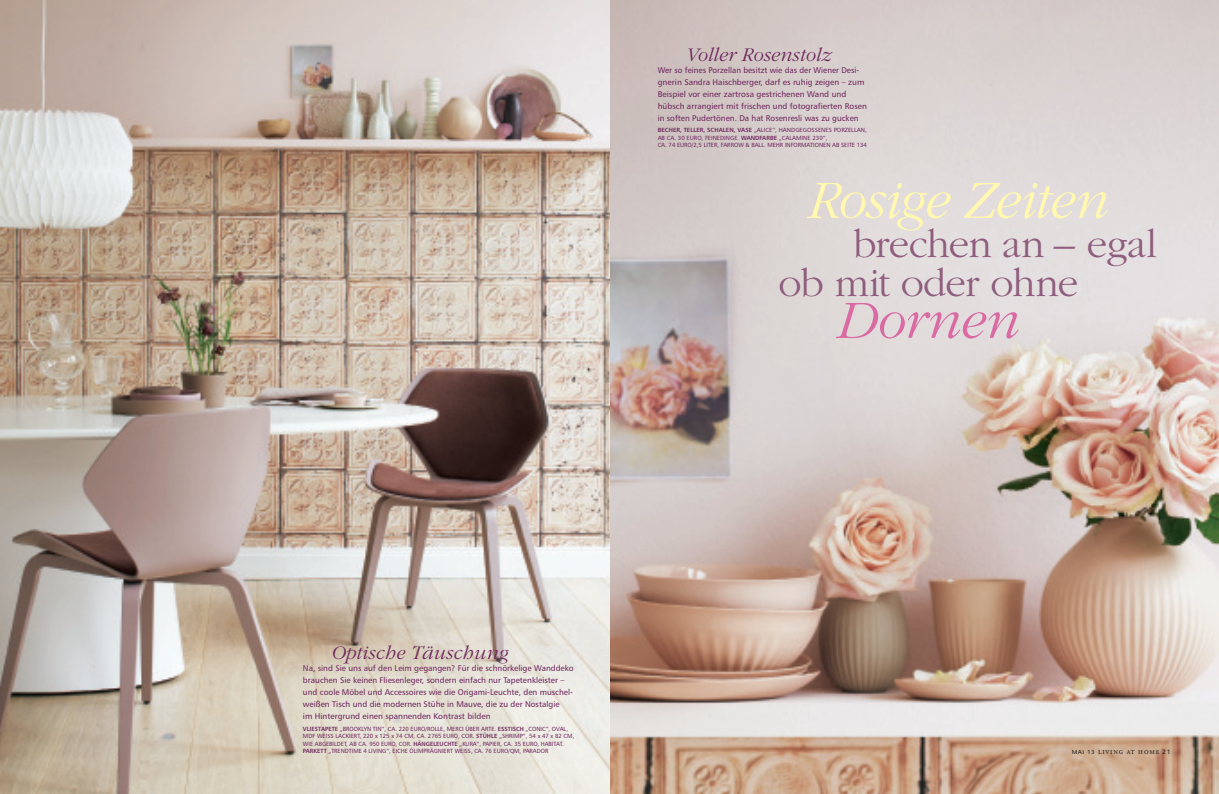
<style>
.page{position:relative;width:1219px;height:794px;background:#fff}
.page>*{position:absolute;margin:0;border:0;box-sizing:border-box;transform-origin:0 0}
.t1{font:italic 300 56px "Garamond LT";letter-spacing:-.02em;color:#fff8ae}
.t2{font:italic 300 56px "Garamond LT";letter-spacing:-.005em;color:#da6aa2}
.t3{font:300 41px/39px "Garamond LT";letter-spacing:-.015em;color:#8f5d7d}
.t4{font:italic 300 20px "Garamond LT";letter-spacing:.01em;color:#6f285d}
.t5{font:9px "Adobe Garamond Regular SC";letter-spacing:.1em;color:#231f20;scale:.9 1}
.t6{font:8.3px/12px "Humanist 777 BT Roman B";color:#6f285d}
.t7{font:6px/7.5px "Humanist 777 BT Roman B";color:#6f285d}
.s1{font-family:"Humanist 777 BT Bold B"}
.s2{font-family:"Humanist 777 BT Roman B";font-size:5.7px}
.s3{font-family:"Humanist 777 BT Roman B";font-size:6.3px}
</style>
<div class="page">
<img style="left:0;top:0;width:1219px;height:794px">
<p class="t4" style="left:686px;top:44px;width:147px">Voller Rosenstolz</p>
<p class="t6" style="left:658px;top:64px;width:211px">Wer so feines Porzellan besitzt wie das der Wiener Desi&shy;gnerin Sandra Haischberger, darf es ruhig zeigen – zum Beispiel vor einer zartrosa gestrichenen Wand und hübsch arrangiert mit frischen und fotografierten Rosen in soften Pudertönen. Da hat Rosenresli was zu gucken</p>
<p class="t7" style="left:658px;top:126px;width:211px"><span class="s1">BECHER, TELLER, SCHALEN, VASE</span> „alice“, handgegossenes porzellan, ab ca. 30 Euro, feinedinge. <span class="s1">WANDFARBE</span> „Calam ine 230“,<br>ca. 74 Euro/2,5 liter, farrow &amp; ball. m ehr informationen ab Seite 134</p>
<p class="t1" style="left:808px;top:171px;width:303px">Rosige Zeiten</p>
<p class="t3" style="left:779px;top:225px;width:380px;text-indent:75px">brechen an – egal ob mit oder ohne</p>
<p class="t2" style="left:837px;top:291px;width:184px">Dornen</p>
<p class="t4" style="left:331px;top:642px;width:179px">Optische Täuschung</p>
<p class="t6" style="left:303px;top:662px;width:272px">Na, sind Sie uns auf den Leim gegangen? Für die schnörkelige Wanddeko brauchen Sie keinen Fliesenleger, sondern einfach nur Tapetenkleister – und coole Möbel und Accessoires wie die Origami-Leuchte, den muschel&shy;weißen Tisch und die modernen Stühe in Mauve, die zu der Nostalgie<br>im H intergrund einen spannenden Kontrast bilden</p>
<p class="t7" style="left:303px;top:725px;width:273px"><span class="s1">VLIESTAPETE</span> „brooklyn Tin“, ca. 220 Euro/Rolle, m erci über Arte. <span class="s1">ESSTISCH</span> „conic“, oval, MDF weiss lackiert, 220 x 125 x 74 cm, ca. 2765 Euro, Cor. <span class="s1">STÜHLE</span> „shrimp“, 54 x 47 x 82 cm, wie abg ebildet, ab ca. 950 euro, cor. <span class="s1">HÄNGELEUCHTE</span> „kura“, Papier, ca. 35 Euro, habitat.<br><span class="s1">PARKETT</span> „trendtim e 4 living“, Eiche ölimprägniert weiss, ca. 76 euro/qm , parador</p>
<p class="t5" style="left:1072px;top:746px;width:112px"><span class="s2">Mai 13</span> living at home <span class="s3">21</span></p>
</div>
